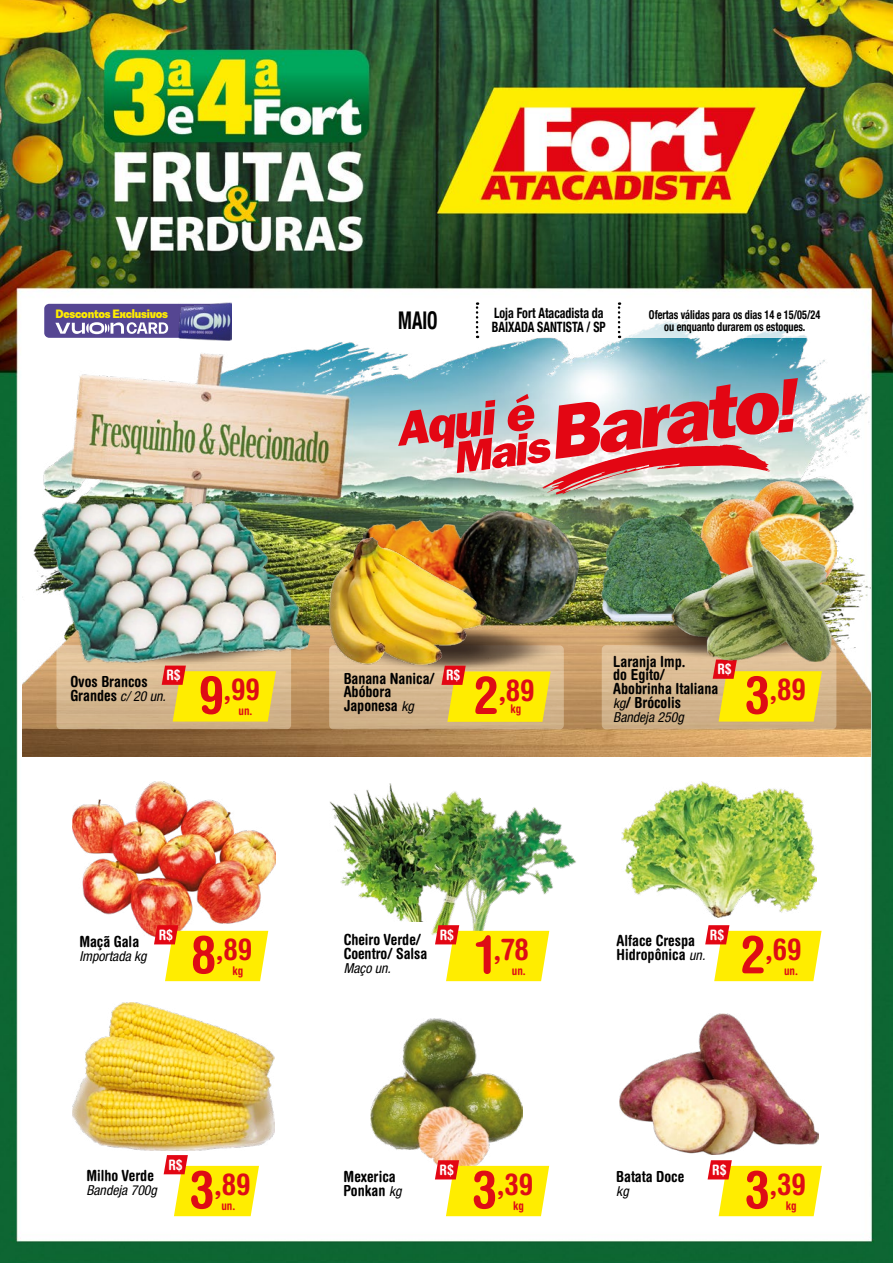
<style>
.page{position:relative;width:893px;height:1263px;background:#fff}
.page>*{position:absolute;margin:0;border:0;box-sizing:border-box;transform-origin:0 0}
.t1{font:700 condensed 30px "Helvetica Rounded LT Std";color:#de0c15}
.t2{font:700 condensed 24.45px "Helvetica Neue LT Com";color:#000;scale:.76 1}
.t3{font:700 condensed 15.3px/13.8px "Helvetica Rounded LT Std";color:#000}
.t4{font:700 condensed 14.4px "Helvetica Rounded LT Std";color:#fff}
.t5{font:700 condensed 14.25px/14.2px "Helvetica Neue LT Com";color:#000;scale:.84 1}
.t6{font:italic condensed 13.8px "Helvetica Neue LT Com";color:#000}
.t7{font:700 condensed 12.15px/12.1px "Helvetica Neue LT Com";color:#000;text-align:center;scale:.84 1}
.t8{font:700 condensed 12px "Helvetica Rounded LT Std";color:#de0c15}
.t9{font:900 11.4px "Bw Gradual DEMO";letter-spacing:-.02em;color:#ffed00;scale:.93 1}
.s1{font-family:"Helvetica Neue LT Com";font-weight:400;font-style:italic;font-size:13.8px}
.s2{font-size:52.5px}
</style>
<div class="page">
<img style="left:0;top:0;width:893px;height:1263px">
<img style="left:22px;top:319px;width:848px;height:438px">
<svg style="left:398px;top:378px;width:400px;height:116px;background:#cd8a90"></svg>
<svg style="left:44px;top:304px;width:135px;height:34px;background:#6d60a1"></svg>
<img style="left:179px;top:302px;width:53px;height:38px">
<div style="left:358px;top:302px;width:492px;height:36px;background:#fff"></div>
<svg style="left:618px;top:302px;width:2px;height:36px"></svg>
<svg style="left:476px;top:302px;width:2px;height:36px"></svg>
<svg style="left:705px;top:925px;width:117px;height:56px"></svg>
<img style="left:622px;top:781px;width:194px;height:136px">
<div style="left:56px;top:645px;width:235px;height:84px;background:#cfb088;border-radius:4px"></div>
<svg style="left:172px;top:709px;width:98px;height:12px"></svg>
<img style="left:13px;top:463px;width:322px;height:246px">
<img style="left:329px;top:784px;width:42px;height:137px">
<img style="left:371px;top:781px;width:45px;height:161px">
<img style="left:416px;top:781px;width:175px;height:182px">
<svg style="left:435px;top:925px;width:115px;height:56px"></svg>
<svg style="left:164px;top:1155px;width:96px;height:61px"></svg>
<img style="left:73px;top:1002px;width:202px;height:148px">
<img style="left:348px;top:480px;width:240px;height:168px">
<svg style="left:329px;top:645px;width:235px;height:84px;background:#d4b58d"></svg>
<img style="left:329px;top:619px;width:235px;height:51px">
<svg style="left:441px;top:666px;width:110px;height:56px;background:#f5d41b"></svg>
<img style="left:329px;top:538px;width:156px;height:126px">
<svg style="left:708px;top:1160px;width:114px;height:56px"></svg>
<img style="left:620px;top:1013px;width:198px;height:142px">
<img style="left:370px;top:1018px;width:153px;height:152px">
<svg style="left:435px;top:1160px;width:115px;height:56px"></svg>
<img style="left:73px;top:781px;width:202px;height:157px">
<svg style="left:154px;top:925px;width:115px;height:56px"></svg>
<svg style="left:602px;top:645px;width:234px;height:84px;background:#d5b68d"></svg>
<img style="left:602px;top:621px;width:70px;height:37px">
<svg style="left:713px;top:661px;width:109px;height:60px;background:#f4d422"></svg>
<img style="left:701px;top:480px;width:135px;height:51px">
<img style="left:602px;top:514px;width:122px;height:107px">
<img style="left:672px;top:531px;width:164px;height:130px">
<p class="t9" style="left:55px;top:306px;width:123px">Descontos Exclusivos</p>
<h2 class="t2" style="left:398px;top:305px;width:53px">MAIO</h2>
<p class="t5" style="left:492px;top:306px;width:137px">Loja Fort Atacadista da<br>BAIXADA SANTISTA / SP</p>
<p class="t7" style="left:649px;top:308px;width:205px">Ofertas válidas para os dias 14 e 15/05/24 ou enquanto durarem os estoques.</p>
<p class="t4" style="left:166px;top:666px;width:16px">R$</p>
<p class="t3" style="left:70px;top:675px;width:97px">Ovos Brancos<br>Grandes <span class="s1">c/ 20 un.</span></p>
<h1 class="t1" style="left:199px;top:671px;width:63px"><span class="s2">9</span>,99</h1>
<p class="t8" style="left:238px;top:704px;width:15px">un.</p>
<p class="t4" style="left:446px;top:666px;width:16px">R$</p>
<p class="t3" style="left:344px;top:671px;width:92px">Banana Nanica/<br>Abóbora<br>Japonesa <span class="s1">kg</span></p>
<h1 class="t1" style="left:473px;top:671px;width:63px"><span class="s2">2</span>,89</h1>
<p class="t8" style="left:511px;top:702px;width:12px">kg</p>
<p class="t3" style="left:613px;top:654px;width:107px">Laranja Imp.<br>do Egito/<br>Abobrinha Italiana <span class="s1">kg</span>/ Brócolis</p>
<p class="t6" style="left:613px;top:709px;width:72px">Bandeja 250g</p>
<p class="t4" style="left:717px;top:660px;width:16px">R$</p>
<h1 class="t1" style="left:745px;top:671px;width:63px"><span class="s2">3</span>,89</h1>
<p class="t3" style="left:79px;top:934px;width:61px">Maçã Gala</p>
<p class="t6" style="left:79px;top:948px;width:69px">Importada kg</p>
<p class="t4" style="left:159px;top:926px;width:16px">R$</p>
<h1 class="t1" style="left:191px;top:931px;width:63px"><span class="s2">8</span>,89</h1>
<p class="t8" style="left:232px;top:963px;width:12px">kg</p>
<p class="t3" style="left:344px;top:932px;width:85px">Cheiro Verde/<br>Coentro/ Salsa</p>
<p class="t6" style="left:344px;top:959px;width:49px">Maço un.</p>
<p class="t4" style="left:440px;top:926px;width:16px">R$</p>
<h1 class="t1" style="left:476px;top:931px;width:54px"><span class="s2">1</span>,78</h1>
<p class="t8" style="left:512px;top:963px;width:15px">un.</p>
<p class="t4" style="left:710px;top:926px;width:16px">R$</p>
<p class="t3" style="left:617px;top:933px;width:90px">Alface Crespa<br>Hidropônica <span class="s1">un.</span></p>
<h1 class="t1" style="left:740px;top:931px;width:63px"><span class="s2">2</span>,69</h1>
<p class="t8" style="left:784px;top:963px;width:15px">un.</p>
<p class="t3" style="left:86px;top:1168px;width:69px">Milho Verde</p>
<p class="t6" style="left:86px;top:1182px;width:72px">Bandeja 700g</p>
<p class="t4" style="left:168px;top:1156px;width:16px">R$</p>
<h1 class="t1" style="left:189px;top:1166px;width:63px"><span class="s2">3</span>,89</h1>
<p class="t8" style="left:221px;top:1198px;width:15px">un.</p>
<p class="t4" style="left:440px;top:1161px;width:16px">R$</p>
<p class="t3" style="left:344px;top:1169px;width:60px">Mexerica<br>Ponkan <span class="s1">kg</span></p>
<h1 class="t1" style="left:472px;top:1166px;width:63px"><span class="s2">3</span>,39</h1>
<p class="t8" style="left:513px;top:1198px;width:12px">kg</p>
<p class="t3" style="left:616px;top:1169px;width:69px">Batata Doce</p>
<p class="t6" style="left:616px;top:1183px;width:14px">kg</p>
<p class="t4" style="left:712px;top:1161px;width:16px">R$</p>
<h1 class="t1" style="left:745px;top:1166px;width:63px"><span class="s2">3</span>,39</h1>
<p class="t8" style="left:786px;top:1198px;width:12px">kg</p>
</div>
